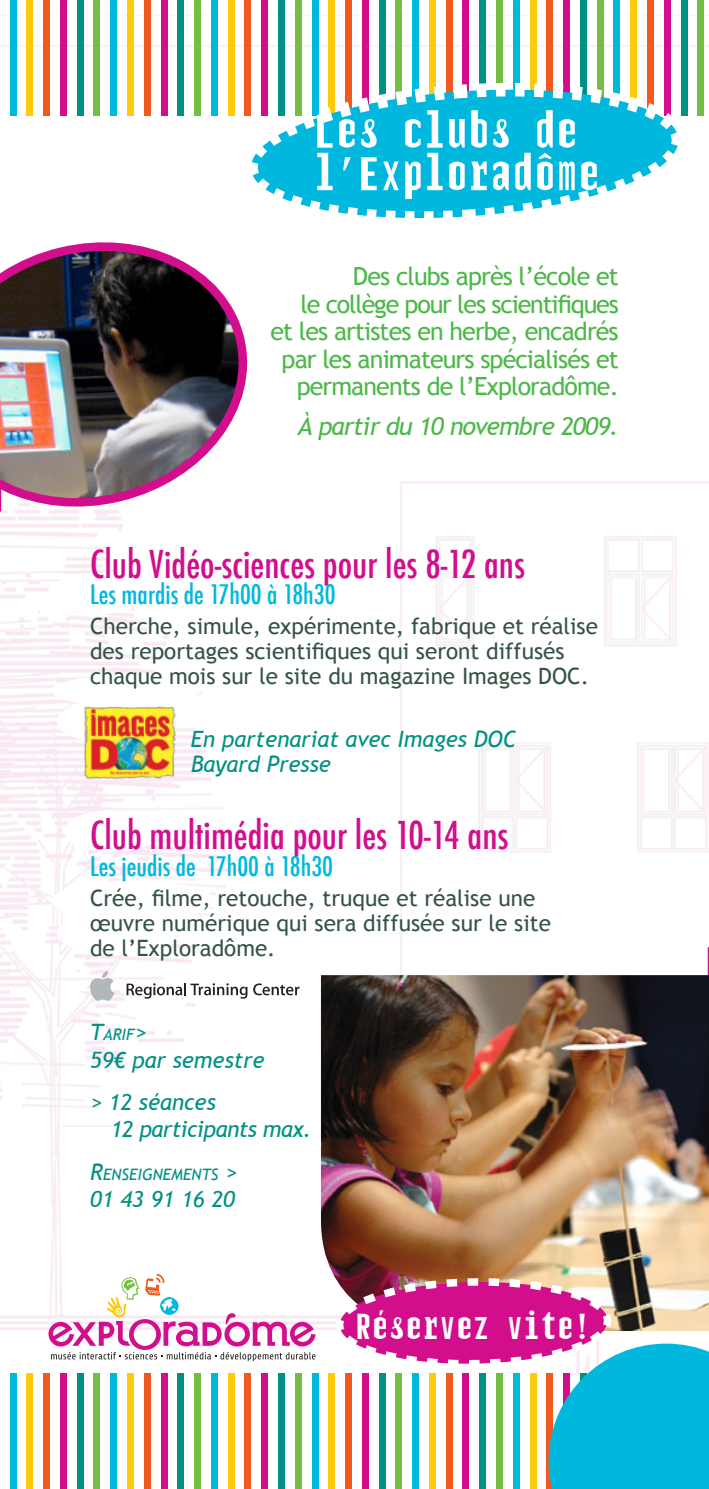
<style>
.page{position:relative;width:709px;height:1489px;background:#fff}
.page>*{position:absolute;margin:0;border:0;box-sizing:border-box;transform-origin:0 0}
.t1{font:50px/42.5px "T Elerysm Mono 2";color:#fff}
.t2{font:38.25px "T Elerysm Mono 2";color:#fff}
.t3{font:500 condensed 37.5px "Futura";color:#d20e8c}
.t4{font:500 condensed 26.25px "Futura";color:#00b8de}
.t5{font:25px/27.5px "Trebuchet MS";letter-spacing:-.035em;color:#4cb848;text-align:right}
.t6{font:italic 25px "Trebuchet MS";letter-spacing:-.035em;color:#4cb848}
.t7{font:22.5px/25px "Trebuchet MS";color:#355343}
.t8{font:italic 22.5px/25px "Trebuchet MS";color:#009182}
.t9{font:italic 22.5px "Trebuchet MS";letter-spacing:-.02em;color:#009182}
.t10{font:italic 15.75px "Trebuchet MS";color:#009182}
.s1{font-size:22.5px}
</style>
<div class="page">
<img style="left:0;top:15px;width:709px;height:1460px">
<div style="left:52px;top:674px;width:148px;height:33px;background:#fff;border-radius:50%"></div>
<div style="left:52px;top:880px;width:162px;height:40px;background:#fff;border-radius:50%"></div>
<div style="left:50px;top:572px;width:97px;height:42px;background:#fff;border-radius:50%"></div>
<div style="left:57px;top:700px;width:97px;height:42px;background:#fff;border-radius:50%"></div>
<div style="left:64px;top:810px;width:97px;height:42px;background:#fff;border-radius:50%"></div>
<div style="left:57px;top:912px;width:118px;height:42px;background:#fff;border-radius:50%"></div>
<hr style="left:707px;top:947px;width:2px;height:91px;background:#d20e8c">
<div style="left:10px;top:0;width:6px;height:115px;background:#00b8de"></div>
<div style="left:26px;top:0;width:7px;height:115px;background:#feca0a"></div>
<div style="left:60px;top:0;width:7px;height:115px;background:#d20e8c"></div>
<div style="left:94px;top:0;width:6px;height:115px;background:#74bf43"></div>
<div style="left:110px;top:0;width:7px;height:115px;background:#00b8de"></div>
<div style="left:127px;top:0;width:7px;height:115px;background:#feca0a"></div>
<div style="left:43px;top:0;width:7px;height:115px;background:#f15921"></div>
<div style="left:77px;top:0;width:7px;height:115px;background:#009182"></div>
<div style="left:161px;top:0;width:6px;height:115px;background:#d20e8c"></div>
<div style="left:194px;top:0;width:7px;height:115px;background:#74bf43"></div>
<div style="left:211px;top:0;width:7px;height:115px;background:#00b8de"></div>
<div style="left:228px;top:0;width:6px;height:115px;background:#feca0a"></div>
<div style="left:144px;top:0;width:7px;height:115px;background:#f15921"></div>
<div style="left:177px;top:0;width:7px;height:115px;background:#009182"></div>
<div style="left:261px;top:0;width:7px;height:115px;background:#d20e8c"></div>
<div style="left:295px;top:0;width:6px;height:115px;background:#74bf43"></div>
<div style="left:311px;top:0;width:7px;height:115px;background:#00b8de"></div>
<div style="left:328px;top:0;width:7px;height:115px;background:#feca0a"></div>
<div style="left:244px;top:0;width:7px;height:115px;background:#f15921"></div>
<div style="left:278px;top:0;width:7px;height:115px;background:#009182"></div>
<div style="left:362px;top:0;width:7px;height:115px;background:#d20e8c"></div>
<div style="left:395px;top:0;width:7px;height:115px;background:#74bf43"></div>
<div style="left:412px;top:0;width:7px;height:115px;background:#00b8de"></div>
<div style="left:429px;top:0;width:7px;height:115px;background:#feca0a"></div>
<div style="left:345px;top:0;width:7px;height:115px;background:#f15921"></div>
<div style="left:379px;top:0;width:6px;height:115px;background:#009182"></div>
<div style="left:462px;top:0;width:7px;height:115px;background:#d20e8c"></div>
<div style="left:496px;top:0;width:7px;height:115px;background:#74bf43"></div>
<div style="left:513px;top:0;width:6px;height:115px;background:#00b8de"></div>
<div style="left:529px;top:0;width:7px;height:115px;background:#feca0a"></div>
<div style="left:446px;top:0;width:6px;height:115px;background:#f15921"></div>
<div style="left:479px;top:0;width:7px;height:115px;background:#009182"></div>
<div style="left:563px;top:0;width:7px;height:115px;background:#d20e8c"></div>
<div style="left:597px;top:0;width:6px;height:115px;background:#74bf43"></div>
<div style="left:613px;top:0;width:7px;height:115px;background:#00b8de"></div>
<div style="left:630px;top:0;width:7px;height:115px;background:#feca0a"></div>
<div style="left:546px;top:0;width:7px;height:115px;background:#f15921"></div>
<div style="left:580px;top:0;width:7px;height:115px;background:#009182"></div>
<div style="left:664px;top:0;width:6px;height:115px;background:#d20e8c"></div>
<div style="left:697px;top:0;width:7px;height:115px;background:#74bf43"></div>
<div style="left:647px;top:0;width:7px;height:115px;background:#f15921"></div>
<div style="left:680px;top:0;width:7px;height:115px;background:#009182"></div>
<div style="left:10px;top:1373px;width:6px;height:115px;background:#00b8de"></div>
<div style="left:26px;top:1373px;width:7px;height:115px;background:#feca0a"></div>
<div style="left:60px;top:1373px;width:7px;height:115px;background:#d20e8c"></div>
<div style="left:94px;top:1373px;width:6px;height:115px;background:#74bf43"></div>
<div style="left:110px;top:1373px;width:7px;height:115px;background:#00b8de"></div>
<div style="left:127px;top:1373px;width:7px;height:115px;background:#feca0a"></div>
<div style="left:43px;top:1373px;width:7px;height:115px;background:#f15921"></div>
<div style="left:77px;top:1373px;width:7px;height:115px;background:#009182"></div>
<div style="left:161px;top:1373px;width:6px;height:115px;background:#d20e8c"></div>
<div style="left:194px;top:1373px;width:7px;height:115px;background:#74bf43"></div>
<div style="left:211px;top:1373px;width:7px;height:115px;background:#00b8de"></div>
<div style="left:228px;top:1373px;width:6px;height:115px;background:#feca0a"></div>
<div style="left:144px;top:1373px;width:7px;height:115px;background:#f15921"></div>
<div style="left:177px;top:1373px;width:7px;height:115px;background:#009182"></div>
<div style="left:261px;top:1373px;width:7px;height:115px;background:#d20e8c"></div>
<div style="left:295px;top:1373px;width:6px;height:115px;background:#74bf43"></div>
<div style="left:311px;top:1373px;width:7px;height:115px;background:#00b8de"></div>
<div style="left:328px;top:1373px;width:7px;height:115px;background:#feca0a"></div>
<div style="left:244px;top:1373px;width:7px;height:115px;background:#f15921"></div>
<div style="left:278px;top:1373px;width:7px;height:115px;background:#009182"></div>
<img style="left:0;top:232px;width:256px;height:285px">
<svg style="left:48px;top:1273px;width:268px;height:87px"></svg>
<img style="left:321px;top:975px;width:388px;height:355px">
<img style="left:83px;top:704px;width:94px;height:76px">
<svg style="left:332px;top:1274px;width:377px;height:214px"></svg>
<svg style="left:239px;top:77px;width:451px;height:154px"></svg>
<svg style="left:90px;top:970px;width:24px;height:30px"></svg>
<svg style="left:127px;top:983px;width:120px;height:15px"></svg>
<svg style="left:253px;top:983px;width:46px;height:12px"></svg>
<h1 class="t1" style="left:314px;top:108px;width:288px">Les clubs de l’Exploradôme</h1>
<p class="t5" style="left:270px;top:263px;width:350px">Des clubs après l’école et<br>le collège pour les scientifiques<br>et les artistes en herbe, encadrés par les animateurs spécialisés et permanents de l’Exploradôme.</p>
<p class="t6" style="left:297px;top:412px;width:323px">À partir du 10 novembre 2009.</p>
<h3 class="t3" style="left:90px;top:540px;width:436px">Club Vidéo-sciences pour les 8-12 ans</h3>
<p class="t4" style="left:90px;top:577px;width:247px">Les mardis de 17h00 à 18h30</p>
<p class="t7" style="left:90px;top:614px;width:509px">Cherche, simule, expérimente, fabrique et réalise des reportages scientifiques qui seront diffusés chaque mois sur le site du magazine Images DOC.</p>
<p class="t8" style="left:191px;top:726px;width:327px">En partenariat avec Images DOC<br>Bayard Presse</p>
<h3 class="t3" style="left:90px;top:811px;width:420px">Club multimédia pour les 10-14 ans</h3>
<p class="t4" style="left:90px;top:849px;width:244px">Les jeudis de 17h00 à 18h30</p>
<p class="t7" style="left:90px;top:885px;width:462px">Crée, filme, retouche, truque et réalise une œuvre numérique qui sera diffusée sur le site de l’Exploradôme.</p>
<p class="t10" style="left:90px;top:1025px;width:58px"><span class="s1">T</span>ARIF<span class="s1">&gt;</span></p>
<p class="t8" style="left:90px;top:1039px;width:176px;line-height:42px">59€ par semestre &gt; 12 séances</p>
<p class="t9" style="left:110px;top:1116px;width:203px">12 participants max.</p>
<p class="t10" style="left:90px;top:1164px;width:148px"><span class="s1">R</span>ENSEIGNEMENTS <span class="s1">&gt;</span></p>
<p class="t8" style="left:90px;top:1186px;width:146px">01 43 91 16 20</p>
<h2 class="t2" style="left:355px;top:1304px;width:237px">Réservez vite!</h2>
</div>
